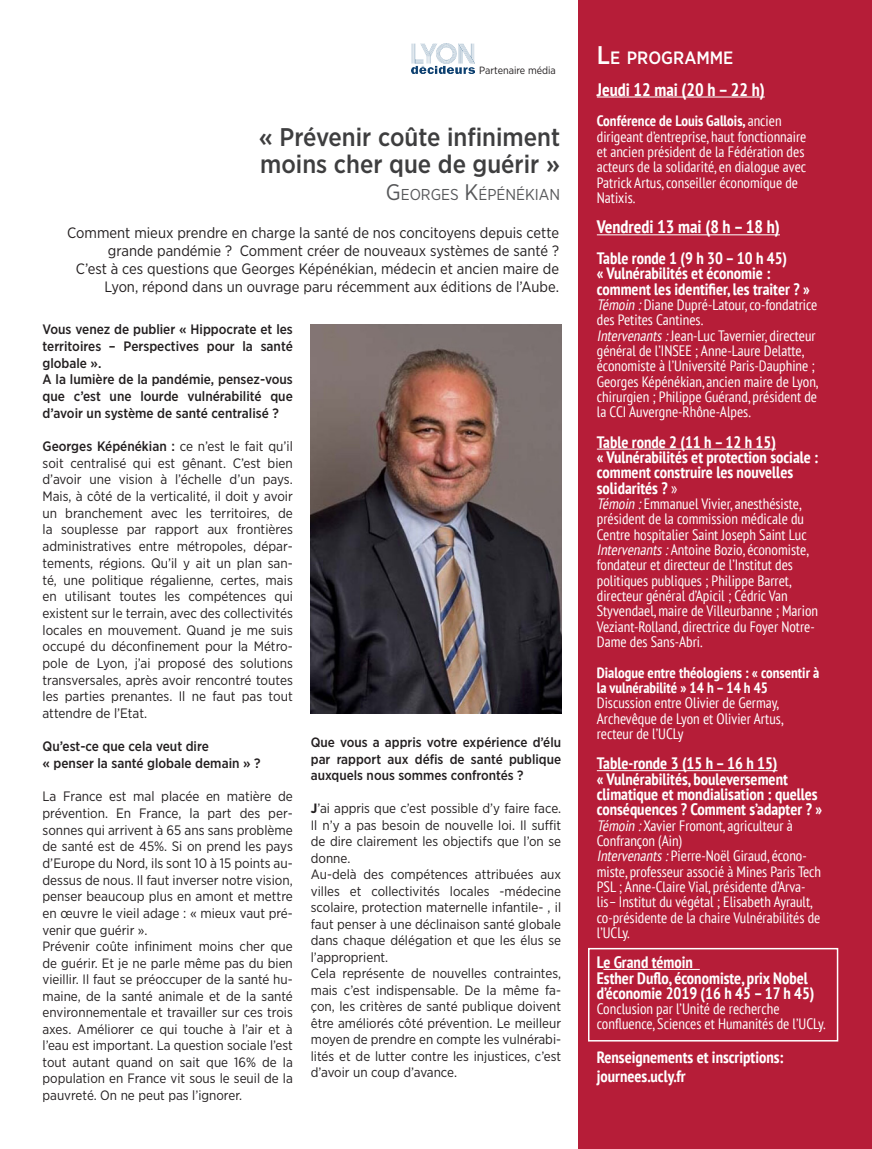
<style>
.page{position:relative;width:872px;height:1149px;background:#fff}
.page>*{position:absolute;margin:0;border:0;box-sizing:border-box;transform-origin:0 0}
.t1{font:500 25.5px "Gotham Narrow";color:#3e3e3f}
.t2{font:700 condensed 18px "PT Sans";color:#fff}
.t3{font:500 17.85px "Gotham Narrow";color:#fff}
.t4{font:700 condensed 16.5px/15.3px "PT Sans";color:#fff}
.t5{font:15.75px "Gotham Narrow";color:#57585a}
.t6{font:condensed 15px/15.3px "PT Sans";color:#fff}
.t7{font:15px/18px "Gotham Narrow";color:#231f20;text-align:right}
.t8{font:700 condensed 15px/15.3px "PT Sans";color:#fff}
.t9{font:13.65px/16.6px "Gotham Narrow";color:#231f20;text-align:justify}
.t10{font:500 13.65px/16.6px "Gotham Narrow";color:#231f20;text-align:justify}
.t11{font:13.5px/16.5px "Gotham Narrow";color:#231f20;text-align:justify}
.t12{font:500 13.5px/16.5px "Gotham Narrow";color:#231f20;text-align:justify}
.t13{font:10.5px "Gotham Narrow";color:#231f20}
.s1{font-size:22.5px}
.s2{font-weight:500}
.s3{font-size:13.5px}
.s4{font-weight:700}
.s5{font-size:25.5px}
.s6{font-style:italic}
.s7{font-weight:400}
</style>
<div class="page">
<div style="left:578px;top:0;width:294px;height:1148px;background:#b61d38"></div>
<hr style="left:597px;top:96px;width:168px;height:1px;background:#fff">
<hr style="left:597px;top:234px;width:183px;height:1px;background:#fff">
<hr style="left:597px;top:448px;width:179px;height:1px;background:#fff">
<hr style="left:597px;top:770px;width:180px;height:1px;background:#fff">
<hr style="left:603px;top:968px;width:97px;height:1px;background:#fff">
<img style="left:411px;top:43px;width:63px;height:31px">
<img style="left:311px;top:324px;width:250px;height:389px">
<div style="left:588px;top:947px;width:250px;height:94px;border:2px solid #fff"></div>
<p class="t13" style="left:479px;top:64px;width:78px">Partenaire média</p>
<p class="t1" style="left:259px;top:120px;width:302px">« Prévenir coûte infiniment</p>
<p class="t1" style="left:260px;top:147px;width:301px">moins cher que de guérir »</p>
<p class="t5" style="left:386px;top:184px;width:176px"><span class="s1">G</span>EORGES <span class="s1">K</span>ÉPÉNÉKIAN</p>
<p class="t7" style="left:67px;top:224px;width:493px">Comment mieux prendre en charge la santé de nos concitoyens depuis cette grande pandémie ? Comment créer de nouveaux systèmes de santé ?</p>
<p class="t7" style="left:76px;top:260px;width:484px">C’est à ces questions que Georges Képénékian, médecin et ancien maire de<br>Lyon, répond dans un ouvrage paru récemment aux éditions de l’Aube.</p>
<p class="t10" style="left:43px;top:321px;width:252px">Vous venez de publier « Hippocrate et les territoires – Perspectives pour la santé globale ».</p>
<p class="t10" style="left:43px;top:371px;width:252px">A la lumière de la pandémie, pensez-vous que c’est une lourde vulnérabilité que d’avoir un système de santé centralisé ?</p>
<p class="t9" style="left:43px;top:437px;width:252px"><span class="s2">Georges Képénékian :</span> ce n’est le fait qu’il soit centralisé qui est gênant. C’est bien d’avoir une vision à l’échelle d’un pays.<br>Mais, à côté de la verticalité, il doit y avoir un branchement avec les territoires, de la souplesse par rapport aux frontières administratives entre métropoles, dépar&shy;tements, régions. Qu’il y ait un plan san&shy;té, une politique régalienne, certes, mais en utilisant toutes les compétences qui existent sur le terrain, avec des collectivités locales en mouvement. Quand je me suis occupé du déconfinement pour la Métro&shy;pole de Lyon, j’ai proposé des solutions transversales, après avoir rencontré toutes les parties prenantes. Il ne faut pas tout attendre de l’Etat.</p>
<p class="t10" style="left:43px;top:737px;width:168px">Qu’est-ce que cela veut dire</p>
<p class="t10" style="left:43px;top:754px;width:219px">« penser la santé globale demain » ?</p>
<p class="t9" style="left:43px;top:787px;width:252px">La France est mal placée en matière de prévention. En France, la part des per&shy;sonnes qui arrivent à 65 ans sans problème de santé est de 45%. Si on prend les pays d’Europe du Nord, ils sont 10 à 15 points au&shy;dessus de nous. Il faut inverser notre vision, penser beaucoup plus en amont et mettre en œuvre le vieil adage : « mieux <span class="s3">vaut pré-</span></p>
<p class="t11" style="left:43px;top:921px;width:107px">venir que guérir ».</p>
<p class="t11" style="left:43px;top:937px;width:252px">Prévenir coûte infiniment moins cher que de guérir. Et je ne parle même pas du bien vieillir. Il faut se préoccuper de la santé hu&shy;maine, de la santé animale et de la santé environnementale et travailler sur ces trois axes. Améliorer ce qui touche à l’air et à l’eau est important. La question sociale l’est tout autant quand on sait que 16% de la population en France vit sous le seuil de la pauvreté. On ne peut pas l’ignorer.</p>
<p class="t12" style="left:311px;top:733px;width:252px">Que vous a appris votre expérience d’élu par rapport aux défis de santé publique auxquels nous sommes confrontés ?</p>
<p class="t11" style="left:311px;top:799px;width:252px"><span class="s4">J</span>’ai appris que c’est possible d’y faire face.<br>Il n’y a pas besoin de nouvelle loi. Il suffit de dire clairement les objectifs que l’on se donne.</p>
<p class="t11" style="left:311px;top:865px;width:252px">Au-delà des compétences attribuées aux villes et collectivités locales -médecine scolaire, protection maternelle infantile- , il faut penser à une déclinaison santé globale dans chaque délégation et que les élus se l’approprient.</p>
<p class="t11" style="left:311px;top:964px;width:252px">Cela représente de nouvelles contraintes, mais c’est indispensable. De la même fa&shy;çon, les critères de santé publique doivent être améliorés côté prévention. Le meilleur moyen de prendre en compte les vulnérabi&shy;lités et de lutter contre les injustices, c’est d’avoir un coup d’avance.</p>
<p class="t3" style="left:597px;top:46px;width:138px"><span class="s5">L</span>E PROGRAMME</p>
<p class="t2" style="left:597px;top:77px;width:169px">Jeudi 12 mai (20 h – 22 h)</p>
<p class="t6" style="left:597px;top:113px;width:211px"><span class="s4">Conférence de Louis Gallois,</span> ancien dirigeant d’entreprise, haut fonctionnaire et ancien président de la Fédération des acteurs de la solidarité, en dialogue avec Patrick Artus, conseiller économique de Natixis.</p>
<p class="t2" style="left:597px;top:215px;width:185px">Vendredi 13 mai (8 h – 18 h)</p>
<p class="t4" style="left:597px;top:250px;width:192px">Table ronde 1 (9 h 30 – 10 h 45)</p>
<p class="t4" style="left:597px;top:265px;width:175px">« Vulnérabilités et économie :</p>
<p class="t4" style="left:597px;top:281px;width:214px">comment les identifier, les traiter ? »</p>
<p class="t6" style="left:597px;top:297px;width:222px"><span class="s6">Témoin :</span>Diane Dupré-Latour, co-fondatrice des Petites Cantines.</p>
<p class="t6" style="left:597px;top:327px;width:223px"><span class="s6">Intervenants:</span>Jean-Luc Tavernier, directeur général de l’INSEE ; Anne-Laure Delatte, économiste à l’Université Paris-Dauphine ; Georges Képénékian, ancien maire de Lyon, chirurgien ; Philippe Guérand, président de la CCI Auvergne-Rhône-Alpes.</p>
<p class="t4" style="left:597px;top:434px;width:181px">Table ronde 2 (11 h – 12 h 15)</p>
<p class="t4" style="left:597px;top:449px;width:223px">« Vulnérabilités et protection sociale : comment construire les nouvelles</p>
<p class="t4" style="left:597px;top:480px;width:82px">solidarités ? <span class="s7">»</span></p>
<p class="t6" style="left:597px;top:495px;width:206px"><span class="s6">Témoin :</span>Emmanuel Vivier, anesthésiste,</p>
<p class="t6" style="left:597px;top:511px;width:211px">président de la commission médicale du<br>Centre hospitalier Saint Joseph Saint Luc</p>
<p class="t6" style="left:597px;top:541px;width:223px"><span class="s6">Intervenants:</span>Antoine Bozio, économiste, fondateur et directeur de l’Institut des politiques publiques ; Philippe Barret, directeur général d’Apicil ; Cédric Van Styvendael, maire de Villeurbanne ; Marion Veziant-Rolland, directrice du Foyer Notre-Dame des Sans-Abri.</p>
<p class="t8" style="left:597px;top:664px;width:224px">Dialogue entre théologiens : « consentir à la vulnérabilité » 14 h – 14 h 45</p>
<p class="t6" style="left:597px;top:694px;width:188px">Discussion entre Olivier de Germay,<br>Archevêque de Lyon et Olivier Artus, recteur de l’UCLy</p>
<p class="t4" style="left:597px;top:755px;width:182px">Table-ronde 3 (15 h – 16 h 15)</p>
<p class="t4" style="left:597px;top:770px;width:227px">« Vulnérabilités, bouleversement climatique et mondialisation : quelles conséquences ? Comment s’adapter ? »</p>
<p class="t6" style="left:597px;top:817px;width:197px"><span class="s6">Témoin :</span>Xavier Fromont, agriculteur à<br>Confrançon (Ain)</p>
<p class="t6" style="left:597px;top:847px;width:226px"><span class="s6">Intervenants:</span>Pierre-Noël Giraud, écono&shy;miste, professeur associé à Mines Paris Tech PSL ; Anne-Claire Vial, présidente d’Arva&shy;lis– Institut du végétal ; Elisabeth Ayrault, co-présidente de la chaire Vulnérabilités de l’UCLy.</p>
<p class="t4" style="left:597px;top:954px;width:98px">Le Grand témoin</p>
<p class="t4" style="left:597px;top:969px;width:212px">Esther Duflo, économiste, prix Nobel</p>
<p class="t4" style="left:597px;top:984px;width:219px">d’économie 2019 (16 h 45 – 17 h 45)</p>
<p class="t6" style="left:597px;top:1000px;width:230px">Conclusion par l’Unité de recherche confluence, Sciences et Humanités de l’UCLy.</p>
<p class="t4" style="left:597px;top:1048px;width:188px">Renseignements et inscriptions:</p>
<p class="t4" style="left:597px;top:1068px;width:90px">journees.ucly.fr</p>
</div>
